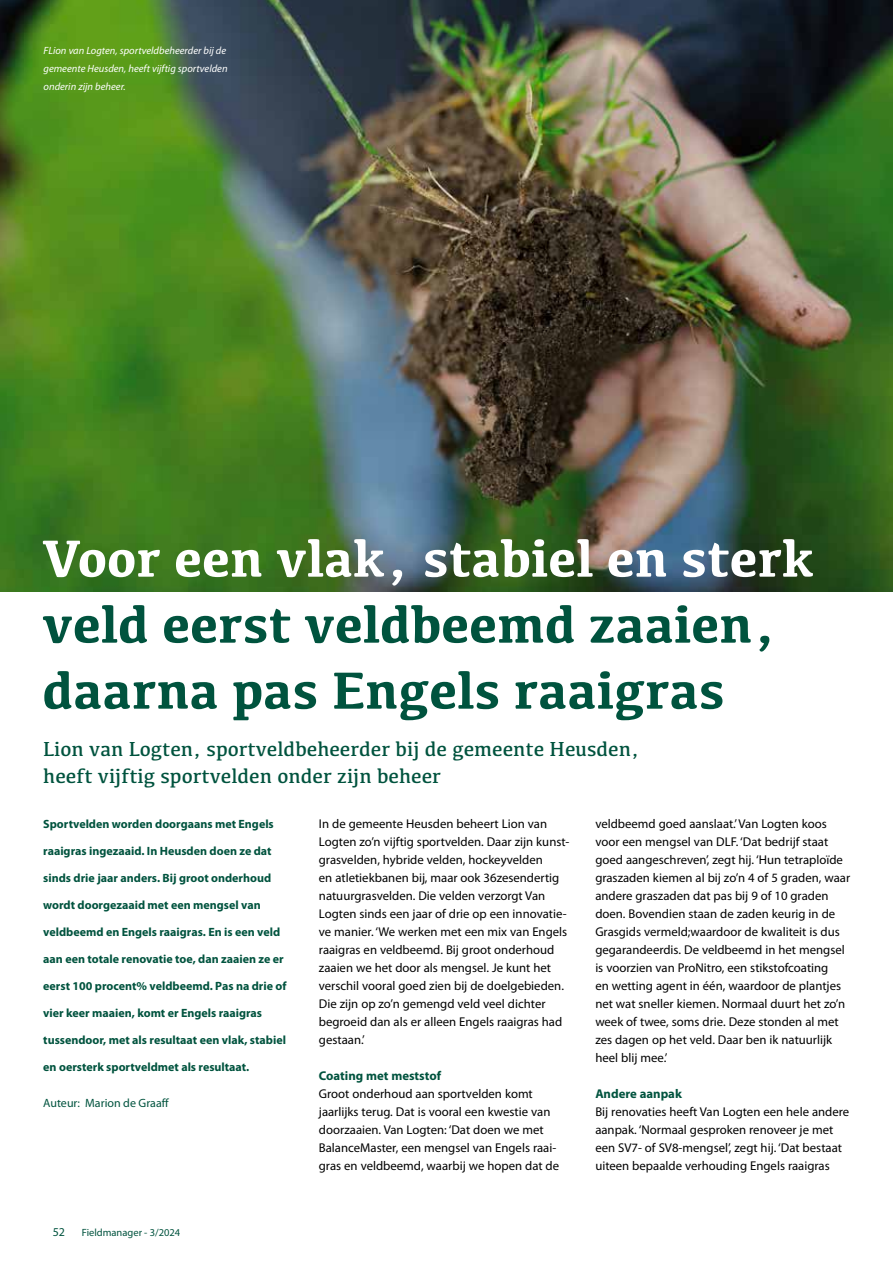
<style>
.page{position:relative;width:893px;height:1263px;background:#fff}
.page>*{position:absolute;margin:0;border:0;box-sizing:border-box;transform-origin:0 0}
.t1{font:700 54px/66px "Kefa";color:#00533e}
.t2{font:700 54px "Kefa";color:#fff}
.t3{font:21px/27px "Kefa";color:#00533e}
.t4{font:12.75px/18px "Myriad Pro";color:#000}
.t5{font:700 12.75px "Myriad Pro";color:#00533e}
.t6{font:700 12px "Myriad Pro";color:#00533e}
.t7{font:12px "Myriad Pro";color:#00533e}
.t8{font:italic 10.5px/18px "Myriad Pro";color:#fff}
.t9{font:10.5px "Myriad Pro";color:#00533e}
</style>
<div class="page">
<img style="left:0;top:0;width:893px;height:591px">
<p class="t8" style="left:44px;top:41px;width:186px">FLion van Logten, sportveldbeheerder bij de gemeente Heusden, heeft vijftig sportvelden onderin zijn beheer.</p>
<h1 class="t2" style="left:43px;top:522px;width:773px">Voor een vlak, stabiel en sterk</h1>
<h1 class="t1" style="left:43px;top:589px;width:736px">veld eerst veldbeemd zaaien, daarna pas Engels raaigras</h1>
<h2 class="t3" style="left:43px;top:735px;width:597px">Lion van Logten, sportveldbeheerder bij de gemeente Heusden, heeft vijftig sportvelden onder zijn beheer</h2>
<p class="t6" style="left:43px;top:816px;width:232px">Sportvelden worden doorgaans met Engels</p>
<p class="t6" style="left:43px;top:843px;width:230px">raaigras ingezaaid. In Heusden doen ze dat</p>
<p class="t6" style="left:43px;top:870px;width:229px">sinds drie jaar anders. Bij groot onderhoud</p>
<p class="t6" style="left:43px;top:897px;width:219px">wordt doorgezaaid met een mengsel van</p>
<p class="t6" style="left:43px;top:924px;width:238px">veldbeemd en Engels raaigras. En is een veld</p>
<p class="t6" style="left:43px;top:951px;width:242px">aan een totale renovatie toe, dan zaaien ze er</p>
<p class="t6" style="left:43px;top:978px;width:245px">eerst 100 procent% veldbeemd. Pas na drie of</p>
<p class="t6" style="left:43px;top:1005px;width:220px">vier keer maaien, komt er Engels raaigras</p>
<p class="t6" style="left:43px;top:1032px;width:244px">tussendoor, met als resultaat een vlak, stabiel</p>
<p class="t6" style="left:43px;top:1059px;width:208px">en oersterk sportveldmet als resultaat.</p>
<p class="t7" style="left:43px;top:1096px;width:127px">Auteur: Marion de Graaff</p>
<p class="t4" style="left:319px;top:815px;width:252px">In de gemeente Heusden beheert Lion van Logten zo’n vijftig sportvelden. Daar zijn kunst&shy;grasvelden, hybride velden, hockeyvelden<br>en atletiekbanen bij, maar ook 36zesendertig natuurgrasvelden. Die velden verzorgt Van Logten sinds een jaar of drie op een innovatie&shy;ve manier. ‘We werken met een mix van Engels raaigras en veldbeemd. Bij groot onderhoud zaaien we het door als mengsel. Je kunt het verschil vooral goed zien bij de doelgebieden.<br>Die zijn op zo’n gemengd veld veel dichter begroeid dan als er alleen Engels raaigras had gestaan.’</p>
<p class="t5" style="left:319px;top:1067px;width:124px">Coating met meststof</p>
<p class="t4" style="left:319px;top:1085px;width:242px">Groot onderhoud aan sportvelden komt jaarlijks terug. Dat is vooral een kwestie van doorzaaien. Van Logten: ‘Dat doen we met BalanceMaster, een mengsel van Engels raai&shy;gras en veldbeemd, waarbij we hopen dat de</p>
<p class="t4" style="left:595px;top:815px;width:256px">veldbeemd goed aanslaat.’ Van Logten koos voor een mengsel van DLF. ‘Dat bedrijf staat goed aangeschreven’, zegt hij. ‘Hun tetraploïde graszaden kiemen al bij zo’n 4 of 5 graden, waar andere graszaden dat pas bij 9 of 10 graden doen. Bovendien staan de zaden keurig in de Grasgids vermeld;waardoor de kwaliteit is dus gegarandeerdis. De veldbeemd in het mengsel is voorzien van ProNitro, een stikstofcoating<br>en wetting agent in één, waardoor de plantjes net wat sneller kiemen. Normaal duurt het zo’n week of twee, soms drie. Deze stonden al met zes dagen op het veld. Daar ben ik natuurlijk heel blij mee.’</p>
<p class="t5" style="left:595px;top:1085px;width:88px">Andere aanpak</p>
<p class="t4" style="left:595px;top:1103px;width:255px">Bij renovaties heeft Van Logten een hele andere aanpak. ‘Normaal gesproken renoveer je met een SV7- of SV8-mengsel’, zegt hij. ‘Dat bestaat uiteen bepaalde verhouding Engels raaigras</p>
<p class="t7" style="left:53px;top:1224px;width:14px">52</p>
<p class="t9" style="left:82px;top:1226px;width:100px">Fieldmanager - 3/2024</p>
</div>
